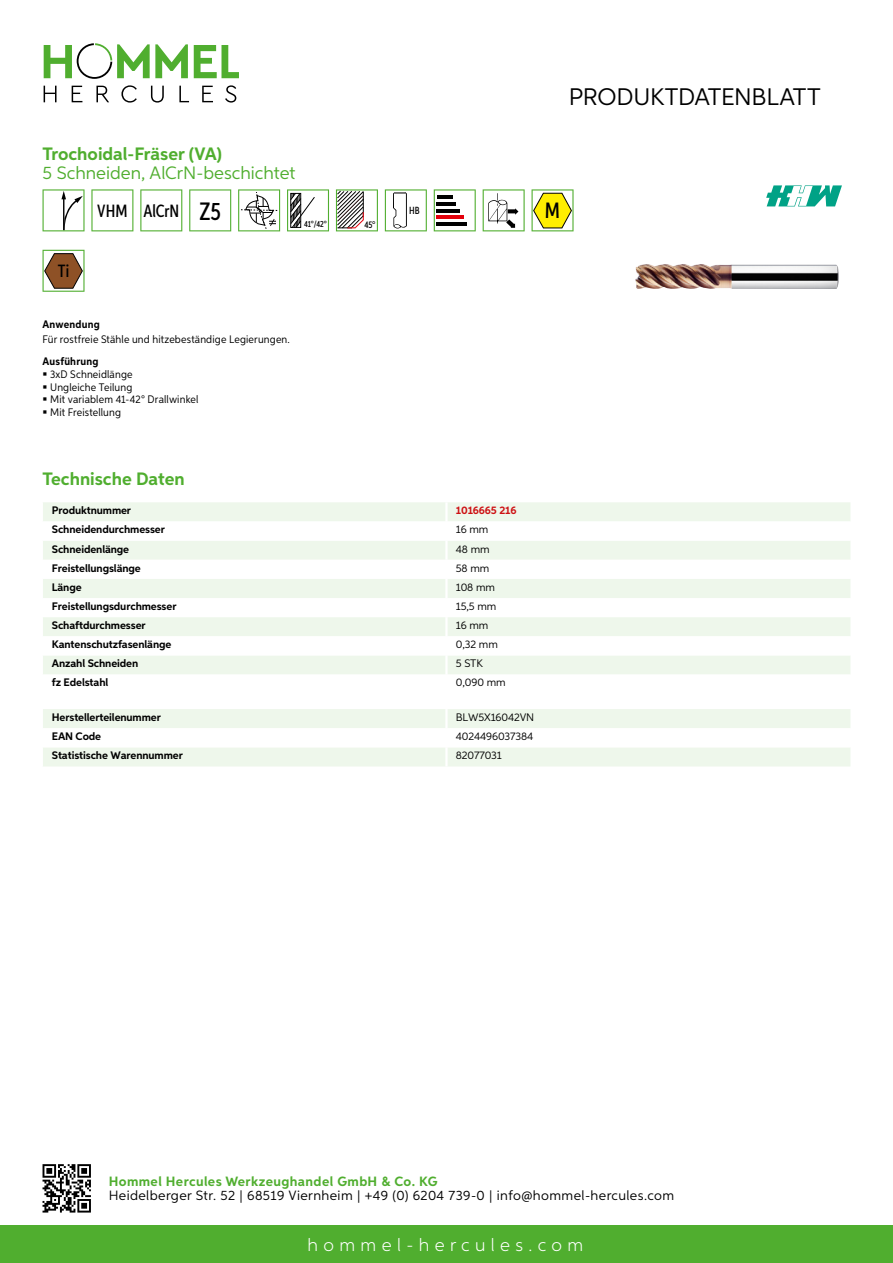
<style>
.page{position:relative;width:893px;height:1263px;background:#fff}
.page>*{position:absolute;margin:0;border:0;box-sizing:border-box;transform-origin:0 0}
.t1{font:24px "Aspira";letter-spacing:-.01em;color:#000}
.t2{font:500 22.2px "Aspira XX Nar";color:#000}
.t3{font:700 18px "Aspira";color:#50ae2f}
.t4{font:18px "Aspira";color:#50ae2f}
.t5{font:300 18px "Aspira";letter-spacing:.3em;color:#fff}
.t6{font:500 17.85px "Aspira XX Nar";color:#000}
.t7{font:13.5px "Aspira";letter-spacing:.03em;color:#000}
.t8{font:700 13.5px "Aspira";letter-spacing:.03em;color:#50ae2f}
.t9{font:700 10.95px "Aspira";letter-spacing:-.01em;color:#000}
.t10{font:10.95px/12.8px "Aspira Nar";letter-spacing:.015em;color:#000}
.t11{font:10.95px "Aspira";letter-spacing:-.01em;color:#000}
.t12{font:700 10.95px "Aspira Nar";letter-spacing:.02em;color:#000}
.t13{font:700 10.95px "Aspira";letter-spacing:-.01em;color:#cd1013}
.t14{font:500 10.35px "Aspira XX Nar";color:#000}
.t15{font:500 9.6px "Aspira XX Nar";color:#000}
.t16{font:500 8.85px "Aspira XX Nar";color:#000}
.s1{font-size:25.2px}
</style>
<div class="page">
<div style="left:0;top:1226px;width:893px;height:37px;background:#50ae2f"></div>
<svg style="left:43px;top:1164px;width:48px;height:48px"></svg>
<svg style="left:194px;top:45px;width:45px;height:33px"></svg>
<svg style="left:44px;top:43px;width:144px;height:36px"></svg>
<svg style="left:44px;top:86px;width:13px;height:16px"></svg>
<svg style="left:72px;top:86px;width:10px;height:16px"></svg>
<svg style="left:96px;top:86px;width:13px;height:16px"></svg>
<svg style="left:121px;top:85px;width:16px;height:18px"></svg>
<svg style="left:151px;top:86px;width:13px;height:17px"></svg>
<svg style="left:179px;top:86px;width:10px;height:16px"></svg>
<svg style="left:202px;top:86px;width:11px;height:16px"></svg>
<svg style="left:225px;top:85px;width:11px;height:18px"></svg>
<div style="left:43px;top:502px;width:807px;height:19px;background:#eef7eb"></div>
<svg style="left:43px;top:541px;width:807px;height:133px;fill:#eef7eb"></svg>
<hr style="left:445px;top:502px;width:3px;height:19px;background:#fff">
<hr style="left:445px;top:541px;width:3px;height:19px;background:#fff">
<hr style="left:445px;top:560px;width:3px;height:19px;background:#fff">
<hr style="left:445px;top:579px;width:3px;height:19px;background:#fff">
<hr style="left:445px;top:598px;width:3px;height:19px;background:#fff">
<hr style="left:445px;top:617px;width:3px;height:19px;background:#fff">
<hr style="left:445px;top:636px;width:3px;height:19px;background:#fff">
<hr style="left:445px;top:655px;width:3px;height:19px;background:#fff">
<svg style="left:43px;top:709px;width:807px;height:57px"></svg>
<hr style="left:445px;top:747px;width:3px;height:19px;background:#fff">
<svg style="left:43px;top:189px;width:42px;height:42px"></svg>
<svg style="left:91px;top:189px;width:42px;height:42px"></svg>
<svg style="left:140px;top:189px;width:42px;height:42px"></svg>
<svg style="left:189px;top:189px;width:42px;height:42px"></svg>
<svg style="left:238px;top:189px;width:42px;height:42px"></svg>
<svg style="left:287px;top:189px;width:42px;height:42px"></svg>
<svg style="left:336px;top:189px;width:42px;height:42px"></svg>
<svg style="left:385px;top:189px;width:42px;height:42px"></svg>
<svg style="left:434px;top:189px;width:42px;height:42px"></svg>
<hr style="left:437px;top:196px;width:15px;height:3px;background:#000">
<hr style="left:437px;top:202px;width:19px;height:4px;background:#000">
<hr style="left:437px;top:209px;width:23px;height:3px;background:#000">
<hr style="left:437px;top:216px;width:27px;height:3px;background:#e3000b">
<hr style="left:437px;top:222px;width:30px;height:4px;background:#000">
<svg style="left:483px;top:189px;width:42px;height:42px"></svg>
<svg style="left:532px;top:189px;width:42px;height:42px"></svg>
<svg style="left:43px;top:250px;width:42px;height:42px"></svg>
<img style="left:635px;top:264px;width:204px;height:25px">
<svg style="left:766px;top:185px;width:76px;height:21px"></svg>
<h3 class="t3" style="left:43px;top:142px;width:181px">Trochoidal-Fräser (VA)</h3>
<h3 class="t4" style="left:43px;top:162px;width:254px">5 Schneiden, AlCrN -beschichtet</h3>
<h3 class="t6" style="left:97px;top:200px;width:125px">VHM AlCrN <span class="s1">Z5</span></h3>
<p class="t16" style="left:304px;top:219px;width:24px">41°/42°</p>
<p class="t15" style="left:364px;top:219px;width:13px">45°</p>
<h3 class="t6" style="left:58px;top:260px;width:13px">Ti</h3>
<p class="t12" style="left:43px;top:317px;width:59px">Anwendung</p>
<p class="t10" style="left:43px;top:332px;width:249px">Für rostfreie Stähle und hitzebeständige Legierungen.</p>
<p class="t12" style="left:43px;top:354px;width:58px">Ausführung</p>
<p class="t10" style="left:50px;top:367px;width:150px">3xD Schneidlänge<br>Ungleiche Teilung<br>Mit variablem 41-42° Drallwinkel<br>Mit Freistellung</p>
<h1 class="t1" style="left:569px;top:82px;width:253px">Produktdatenblatt</h1>
<p class="t14" style="left:409px;top:204px;width:12px">HB</p>
<h2 class="t2" style="left:545px;top:197px;width:17px">M</h2>
<h3 class="t3" style="left:43px;top:468px;width:144px">Technische Daten</h3>
<p class="t9" style="left:52px;top:504px;width:81px">Produktnummer</p>
<p class="t13" style="left:456px;top:504px;width:62px">1016665 216</p>
<p class="t9" style="left:52px;top:523px;width:115px">Schneidendurchmesser</p>
<p class="t11" style="left:456px;top:523px;width:34px">16 mm</p>
<p class="t9" style="left:52px;top:542px;width:79px">Schneidenlänge</p>
<p class="t11" style="left:456px;top:542px;width:35px">48 mm</p>
<p class="t9" style="left:52px;top:561px;width:90px">Freistellungslänge</p>
<p class="t11" style="left:456px;top:561px;width:35px">58 mm</p>
<p class="t9" style="left:52px;top:580px;width:31px">Länge</p>
<p class="t11" style="left:456px;top:580px;width:41px">108 mm</p>
<p class="t9" style="left:52px;top:599px;width:126px">Freistellungsdurchmesser</p>
<p class="t11" style="left:456px;top:599px;width:42px">15,5 mm</p>
<p class="t9" style="left:52px;top:618px;width:95px">Schaftdurchmesser</p>
<p class="t11" style="left:456px;top:619px;width:34px">16 mm</p>
<p class="t9" style="left:52px;top:638px;width:121px">Kantenschutzfasenlänge</p>
<p class="t11" style="left:456px;top:638px;width:44px">0,32 mm</p>
<p class="t9" style="left:52px;top:657px;width:88px">Anzahl Schneiden</p>
<p class="t11" style="left:456px;top:657px;width:22px">5 STK</p>
<p class="t9" style="left:52px;top:676px;width:58px">fz Edelstahl</p>
<p class="t11" style="left:456px;top:676px;width:51px">0,090 mm</p>
<p class="t9" style="left:52px;top:710px;width:111px">Herstellerteilenummer</p>
<p class="t11" style="left:456px;top:711px;width:78px">BLW5X16042VN</p>
<p class="t9" style="left:52px;top:730px;width:51px">EAN Code</p>
<p class="t11" style="left:456px;top:730px;width:79px">4024496037384</p>
<p class="t9" style="left:52px;top:749px;width:132px">Statistische Warennummer</p>
<p class="t11" style="left:456px;top:749px;width:48px">82077031</p>
<p class="t8" style="left:109px;top:1172px;width:330px">Hommel Hercules Werkzeughandel GmbH &amp; Co. KG</p>
<p class="t7" style="left:109px;top:1187px;width:567px">Heidelberger Str. 52 | 68519 Viernheim | +49 (0) 6204 739-0 | info@hommel-hercules.com</p>
<h3 class="t5" style="left:307px;top:1234px;width:277px">hommel-hercules.com</h3>
</div>
